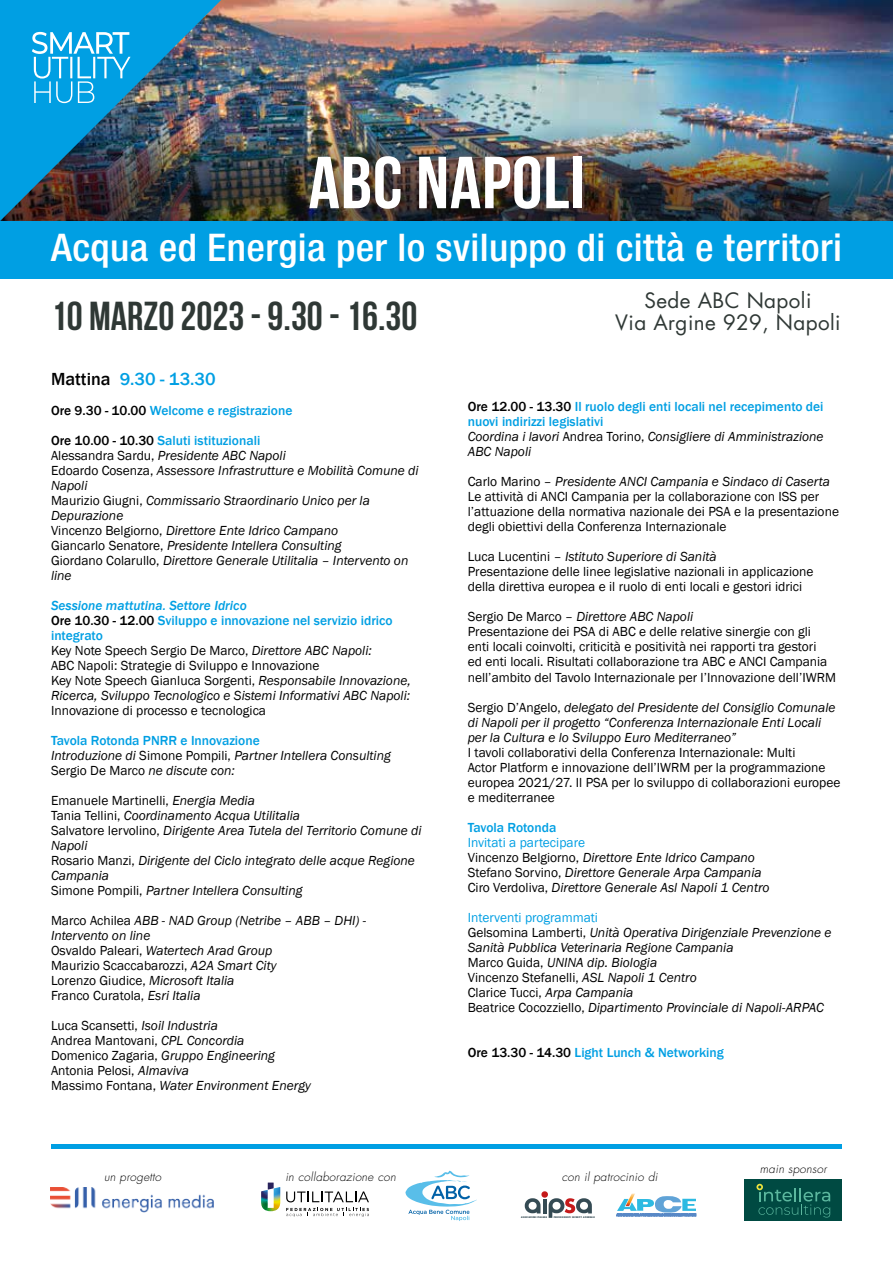
<style>
.page{position:relative;width:893px;height:1263px;background:#fff}
.page>*{position:absolute;margin:0;border:0;box-sizing:border-box;transform-origin:0 0}
.t1{font:73.5px "Bebas Neue";letter-spacing:.01em;color:#fff;scale:1.05 1}
.t2{font:700 40.2px "Bebas Neue";color:#2f3835}
.t3{font:500 condensed 38.1px "Helvetica Neue LT Std";letter-spacing:.01em;color:#fff;scale:1.05 1}
.t4{font:20.7px/22.5px "Futura";letter-spacing:.02em;color:#2f3835;text-align:center}
.t5{font:500 18px "Franklin Gothic";color:#009fe3}
.t6{font:italic 13.5px/15px "Franklin Gothic";color:#000}
.t7{font:13.5px/15px "Franklin Gothic";color:#000}
.t8{font:500 13.5px/15px "Franklin Gothic";color:#009fe3}
.t9{font:italic 300 11.7px "Futura";letter-spacing:.02em;color:#000}
.t10{font:800 condensed 2.25px "Futura";letter-spacing:.08em;color:#354b54}
.t11{font:800 condensed 2.25px "Futura";letter-spacing:.06em;color:#354b54}
.s1{color:#000}
.s2{font-weight:500;font-style:normal}
.s3{font-weight:500;font-style:normal;color:#009fe3}
.s4{font-style:normal}
.s5{font-weight:500;color:#009fe3}
.s6{font-style:italic}
.s7{font-weight:400;font-style:italic;color:#000}
.s8{font-weight:400;color:#000}
.s9{font-style:normal;color:#009fe3}
</style>
<div class="page">
<img style="left:221px;top:0;width:672px;height:125px">
<div style="left:0;top:221px;width:893px;height:58px;background:#009fe3"></div>
<img style="left:221px;top:125px;width:672px;height:96px">
<hr style="left:51px;top:1144px;width:791px;height:4px;background:#009fe3">
<img style="left:0;top:0;width:221px;height:221px">
<svg style="left:32px;top:32px;width:99px;height:71px;background:#37b2e7"></svg>
<img style="left:51px;top:1187px;width:163px;height:25px">
<svg style="left:525px;top:1191px;width:67px;height:27px"></svg>
<hr style="left:543px;top:1199px;width:4px;height:14px;background:#354b54">
<svg style="left:617px;top:1193px;width:79px;height:23px"></svg>
<div style="left:745px;top:1179px;width:97px;height:41px;background:#004a42"></div>
<svg style="left:756px;top:1184px;width:74px;height:33px"></svg>
<svg style="left:261px;top:1182px;width:19px;height:29px"></svg>
<svg style="left:286px;top:1191px;width:83px;height:11px"></svg>
<svg style="left:286px;top:1208px;width:83px;height:9px"></svg>
<svg style="left:405px;top:1171px;width:72px;height:50px"></svg>
<h1 class="t1" style="left:309px;top:142px;width:265px">ABC NAPOLI</h1>
<h3 class="t3" style="left:51px;top:224px;width:755px">Acqua ed Energia per lo sviluppo di città e territori</h3>
<h3 class="t4" style="left:615px;top:289px;width:227px">Sede ABC Napoli<br>Via Argine 929, Napoli</h3>
<h3 class="t5" style="left:51px;top:368px;width:166px"><span class="s1">Mattina</span> 9.30 - 13.30</h3>
<p class="t8" style="left:51px;top:403px;width:243px"><span class="s1">Ore 9.30 - 10.00</span> Welcome e registrazione</p>
<p class="t6" style="left:51px;top:433px;width:369px"><span class="s2">Ore 10.00 - 10.30</span> <span class="s3">Saluti istituzionali<br></span><span class="s4">Alessandra Sardu,</span> Presidente ABC Napoli<br><span class="s4">Edoardo Cosenza,</span> Assessore Infrastrutture e Mobilità Comune di Napoli<br><span class="s4">Maurizio Giugni,</span> Commissario Straordinario Unico per la Depurazione<br><span class="s4">Vincenzo Belgiorno,</span> Direttore Ente Idrico Campano<br><span class="s4">Giancarlo Senatore,</span> Presidente Intellera Consulting<br><span class="s4">Giordano Colarullo,</span> Direttore Generale Utilitalia – Intervento on line</p>
<p class="t6" style="left:51px;top:598px;width:361px"><span class="s5">Sessione mattutina. Settore Idrico<br></span><span class="s2">Ore 10.30 - 12.00</span> <span class="s3">Sviluppo e innovazione nel servizio idrico integrato<br></span><span class="s4">Key Note Speech Sergio De Marco,</span> Direttore ABC Napoli:<br><span class="s4">ABC Napoli: Strategie di Sviluppo e Innovazione<br>Key Note Speech Gianluca Sorgenti,</span> Responsabile Innovazione, Ricerca, Sviluppo Tecnologico e Sistemi Informativi ABC Napoli:</p>
<p class="t7" style="left:51px;top:703px;width:217px">Innovazione di processo e tecnologica</p>
<p class="t6" style="left:51px;top:733px;width:341px"><span class="s3">Tavola Rotonda PNRR e Innovazione<br></span>Introduzione di <span class="s4">Simone Pompili,</span> Partner Intellera Consulting<br><span class="s4">Sergio De Marco</span> ne discute con:</p>
<p class="t6" style="left:51px;top:793px;width:372px"><span class="s4">Emanuele Martinelli,</span> Energia Media<br><span class="s4">Tania Tellini,</span> Coordinamento Acqua Utilitalia<br><span class="s4">Salvatore Iervolino,</span> Dirigente Area Tutela del Territorio Comune di Napoli<br><span class="s4">Rosario Manzi,</span> Dirigente del Ciclo integrato delle acque Regione Campania<br><span class="s4">Simone Pompili,</span> Partner Intellera Consulting</p>
<p class="t6" style="left:51px;top:913px;width:317px"><span class="s4">Marco Achilea</span> ABB - NAD Group (Netribe – ABB – DHI) - Intervento on line<br><span class="s4">Osvaldo Paleari,</span> Watertech Arad Group<br><span class="s4">Maurizio Scaccabarozzi,</span> A2A Smart City<br><span class="s4">Lorenzo Giudice,</span> Microsoft Italia<br><span class="s4">Franco Curatola,</span> Esri Italia</p>
<p class="t7" style="left:51px;top:1018px;width:261px">Luca Scansetti, <span class="s6">Isoil Industria<br></span>Andrea Mantovani, <span class="s6">CPL Concordia<br></span>Domenico Zagaria, <span class="s6">Gruppo Engineering </span>Antonia Pelosi, <span class="s6">Almaviva<br></span>Massimo Fontana, <span class="s6">Water Environment Energy</span></p>
<h2 class="t2" style="left:51px;top:294px;width:368px">10 MARZO 2023 - 9.30 - 16.30</h2>
<p class="t8" style="left:468px;top:400px;width:357px"><span class="s1">Ore 12.00 - 13.30</span> Il ruolo degli enti locali nel recepimento dei nuovi indirizzi legislativi<br><span class="s7">Coordina i lavori</span> <span class="s8">Andrea Torino,</span> <span class="s7">Consigliere di Amministrazione ABC Napoli</span></p>
<p class="t7" style="left:468px;top:475px;width:373px">Carlo Marino <span class="s6">– Presidente ANCI Campania e Sindaco di Caserta </span>Le attività di ANCI Campania per la collaborazione con ISS per l’attuazione della normativa nazionale dei PSA e la presentazione degli obiettivi della Conferenza Internazionale</p>
<p class="t7" style="left:468px;top:550px;width:347px">Luca Lucentini <span class="s6">– Istituto Superiore di Sanità<br></span>Presentazione delle linee legislative nazionali in applicazione della direttiva europea e il ruolo di enti locali e gestori idrici</p>
<p class="t7" style="left:468px;top:610px;width:370px">Sergio De Marco <span class="s6">– Direttore ABC Napoli<br></span>Presentazione dei PSA di ABC e delle relative sinergie con gli<br>enti locali coinvolti, criticità e positività nei rapporti tra gestori<br>ed enti locali. Risultati collaborazione tra ABC e ANCI Campania nell’ambito del Tavolo Internazionale per l’Innovazione dell’IWRM</p>
<p class="t6" style="left:468px;top:700px;width:369px"><span class="s4">Sergio D’Angelo,</span> delegato del Presidente del Consiglio Comunale di Napoli per il progetto “Conferenza Internazionale Enti Locali per la Cultura e lo Sviluppo Euro Mediterraneo”</p>
<p class="t7" style="left:468px;top:745px;width:374px">I tavoli collaborativi della Conferenza Internazionale: Multi<br>Actor Platform e innovazione dell’IWRM per la programmazione europea 2021/27. Il PSA per lo sviluppo di collaborazioni europee e mediterranee</p>
<p class="t8" style="left:468px;top:820px;width:90px">Tavola Rotonda</p>
<p class="t6" style="left:468px;top:835px;width:303px"><span class="s9">Invitati a partecipare<br></span><span class="s4">Vincenzo Belgiorno,</span> Direttore Ente Idrico Campano <span class="s4">Stefano Sorvino,</span> Direttore Generale Arpa Campania <span class="s4">Ciro Verdoliva,</span> Direttore Generale Asl Napoli 1 Centro</p>
<p class="t6" style="left:468px;top:910px;width:365px"><span class="s9">Interventi programmati<br></span><span class="s4">Gelsomina Lamberti,</span> Unità Operativa Dirigenziale Prevenzione e Sanità Pubblica Veterinaria Regione Campania<br><span class="s4">Marco Guida,</span> UNINA dip. Biologia<br><span class="s4">Vincenzo Stefanelli,</span> ASL Napoli 1 Centro<br><span class="s4">Clarice Tucci,</span> Arpa Campania<br><span class="s4">Beatrice Cocozziello,</span> Dipartimento Provinciale di Napoli-ARPAC</p>
<p class="t8" style="left:468px;top:1045px;width:258px"><span class="s1">Ore 13.30 - 14.30</span> Light Lunch &amp; Networking</p>
<p class="t9" style="left:104px;top:1170px;width:59px">un progetto</p>
<p class="t9" style="left:285px;top:1170px;width:112px">in collaborazione con</p>
<p class="t9" style="left:562px;top:1170px;width:97px">con il patrocinio di</p>
<p class="t11" style="left:521px;top:1215px;width:27px">ASSOCIAZIONE ITALIANA</p>
<p class="t10" style="left:554px;top:1215px;width:43px">PROFESSIONISTI SECURITY AZIENDALE</p>
<p class="t9" style="left:760px;top:1161px;width:68px">main sponsor</p>
</div>
